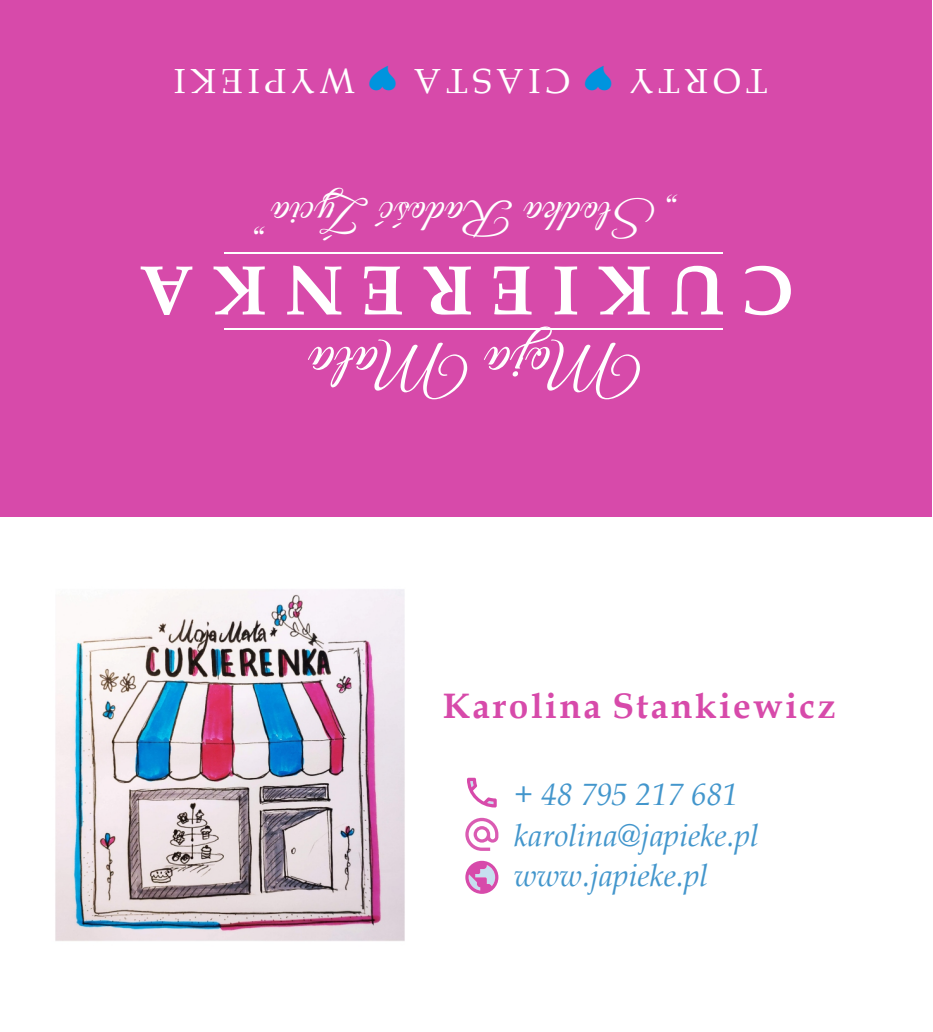
<style>
.page{position:relative;width:933px;height:1032px;background:#fff}
.page>*{position:absolute;margin:0;border:0;box-sizing:border-box;transform-origin:0 0}
.t1{font:700 70.35px "Book Antiqua";color:#fff}
.t2{font:64.75px "Great Vibes";color:#fff}
.t3{font:45.15px "Great Vibes";color:#fff}
.t4{font:700 35.35px "Book Antiqua";letter-spacing:.07em;color:#d74aaa}
.t5{font:35px "Book Antiqua";letter-spacing:.145em;color:#fff}
.t6{font:italic 31.5px/40.2px "Book Antiqua";color:#4396cc}
</style>
<div class="page">
<div style="left:0;top:1px;width:932px;height:516px;background:#d74aaa"></div>
<hr style="left:225px;top:329px;width:498px;height:1px;background:#fff">
<hr style="left:225px;top:253px;width:498px;height:1px;background:#fff">
<img style="left:55px;top:589px;width:350px;height:352px">
<svg style="left:465px;top:818px;width:33px;height:33px"></svg>
<svg style="left:467px;top:778px;width:30px;height:29px"></svg>
<svg style="left:465px;top:861px;width:33px;height:33px"></svg>
<p class="t5" style="left:355px;top:95px;width:182px;rotate:-180deg">WYP EI KI</p>
<p class="t5" style="left:570px;top:95px;width:158px;rotate:-180deg">C AI STA</p>
<p class="t5" style="left:767px;top:95px;width:139px;rotate:-180deg">TORTY</p>
<h3 class="t3" style="left:654px;top:240px;width:402px;rotate:-180deg">S kdo ł a R Źć śoda ”a i cy</h3>
<h3 class="t3" style="left:684px;top:208px;width:19px;rotate:-180deg">”</h3>
<h1 class="t1" style="left:793px;top:318px;width:655px;rotate:-180deg">C U K I E R E N K A</h1>
<h2 class="t2" style="left:641px;top:402px;width:330px;rotate:-180deg">M a jo M ała</h2>
<p class="t4" style="left:442px;top:693px;width:394px">Karolina Stankiewicz</p>
<p class="t6" style="left:514px;top:778px;width:246px">+ 48 795 217 681 karolina@japieke.pl www.japieke.pl</p>
</div>
